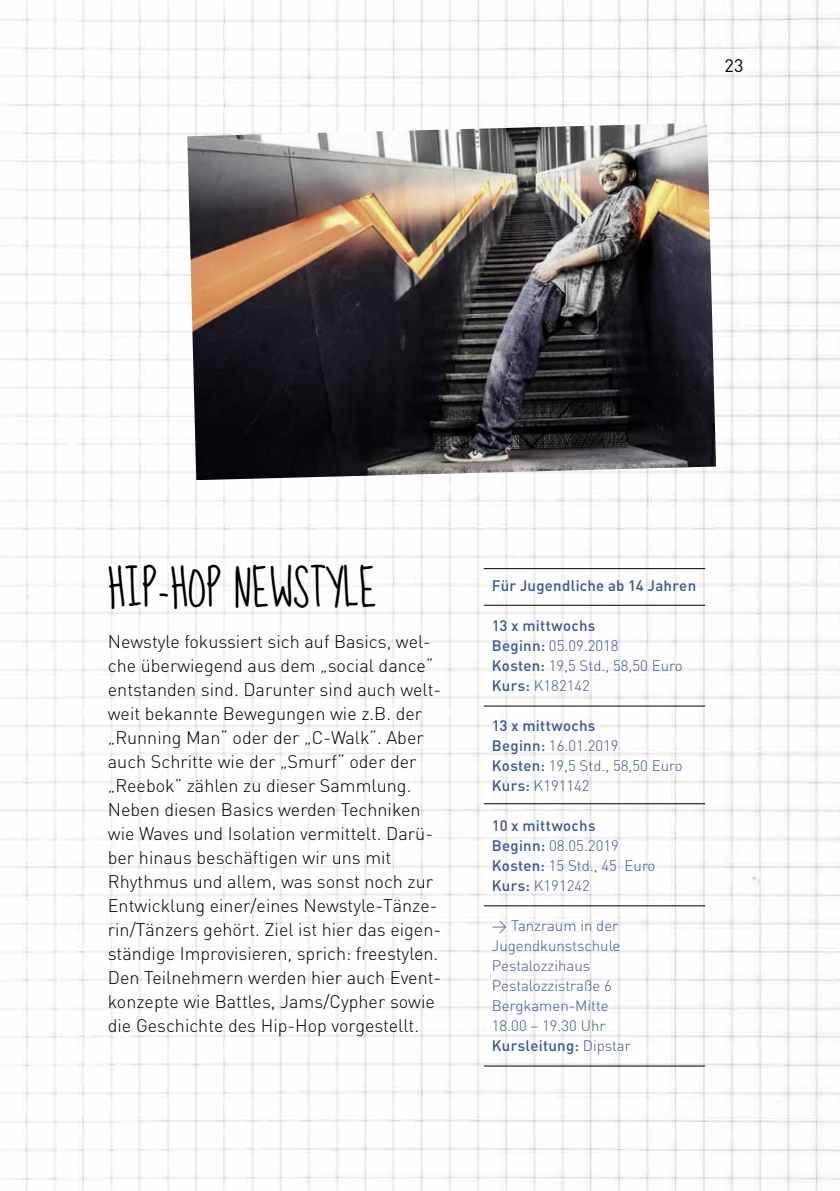
<style>
.page{position:relative;width:840px;height:1191px;background:#fff}
.page>*{position:absolute;margin:0;border:0;box-sizing:border-box;transform-origin:0 0}
.t1{font:40px "Sue Ellen Francisco";color:#000}
.t2{font:300 18px/24px "DIN";color:#000}
.t3{font:18px "DIN";color:#000}
.t4{font:300 15px/20px "DIN";color:#3b539e}
.t5{font:500 15px/20px "DIN";letter-spacing:.02em;color:#3b539e}
.s1{font-weight:500}
.s2{font-weight:300}
</style>
<div class="page">
<img style="left:0;top:0;width:839px;height:1191px">
<hr style="left:483px;top:568px;width:221px;height:1px;background:#000">
<hr style="left:483px;top:605px;width:221px;height:1px;background:#000">
<hr style="left:483px;top:705px;width:221px;height:1px;background:#000">
<hr style="left:483px;top:803px;width:221px;height:1px;background:#000">
<hr style="left:483px;top:905px;width:221px;height:1px;background:#000">
<hr style="left:483px;top:1065px;width:221px;height:1px;background:#000">
<img style="left:187px;top:123px;width:528px;height:357px">
<p class="t3" style="left:724px;top:54px;width:20px">23</p>
<h1 class="t1" style="left:108px;top:568px;width:270px">HIP-HOP NEWSTYLE</h1>
<p class="t2" style="left:108px;top:629px;width:335px">Newstyle fokussiert sich auf Basics, wel&shy;che überwiegend aus dem „social dance“ entstanden sind. Darunter sind auch welt&shy;weit bekannte Bewegungen wie z.B. der „Running Man“ oder der „C-Walk“. Aber auch Schritte wie der „Smurf“ oder der „Reebok” zählen zu dieser Sammlung.<br>Neben diesen Basics werden Techniken wie Waves und Isolation vermittelt. Darü&shy;ber hinaus beschäftigen wir uns mit Rhythmus und allem, was sonst noch zur Entwicklung einer/eines Newstyle-Tänze&shy;rin/Tänzers gehört. Ziel ist hier das eigen&shy;ständige Improvisieren, sprich: freestylen.<br>Den Teilnehmern werden hier auch Event&shy;konzepte wie Battles, Jams/Cypher sowie die Geschichte des Hip-Hop vorgestellt.</p>
<p class="t5" style="left:491px;top:575px;width:206px">Für Jugendliche ab 14 Jahren</p>
<p class="t4" style="left:491px;top:615px;width:192px"><span class="s1">13 x mittwochs<br>Beginn:</span> 05.09.2018<br><span class="s1">Kosten:</span> 19,5 Std., 58,50 Euro<br><span class="s1">Kurs:</span> K182142</p>
<p class="t4" style="left:491px;top:715px;width:192px"><span class="s1">13 x mittwochs<br>Beginn:</span> 16.01.2019<br><span class="s1">Kosten:</span> 19,5 Std., 58,50 Euro<br><span class="s1">Kurs:</span> K191142</p>
<p class="t5" style="left:491px;top:815px;width:165px">10 x mittwochs<br>Beginn: <span class="s2">08.05.2019<br></span>Kosten: <span class="s2">15 Std., 45 Euro<br></span>Kurs: <span class="s2">K191242</span></p>
<p class="t4" style="left:491px;top:915px;width:140px">&gt; Tanzraum in der<br>Jugendkunstschule<br>Pestalozzihaus<br>Pestalozzistraße 6<br>Bergkamen-Mitte<br>18.00 – 19.30 Uhr<br><span class="s1">Kursleitung:</span> Dipstar</p>
</div>
